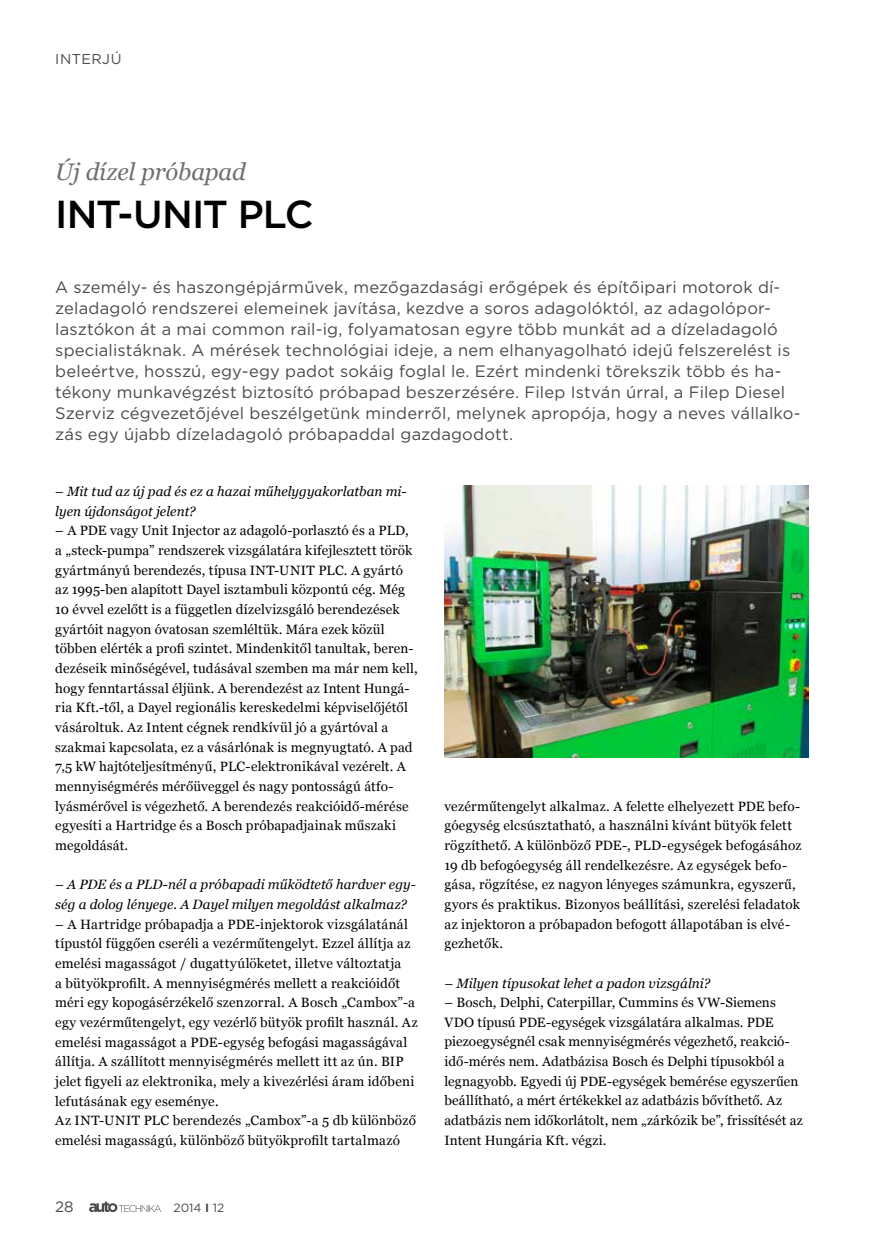
<style>
.page{position:relative;width:872px;height:1246px;background:#fff}
.page>*{position:absolute;margin:0;border:0;box-sizing:border-box;transform-origin:0 0}
.t1{font:500 39px "Gotham";letter-spacing:-.03em;color:#000}
.t2{font:italic 24px "Georgia";letter-spacing:-.01em;color:#706f6f}
.t3{font:16.5px/21px "Gotham";letter-spacing:.01em;color:#4a4a49}
.t4{font:15px "Gotham";color:#4a4a49}
.t5{font:14.25px "Gotham";letter-spacing:.03em;color:#4a4a49}
.t6{font:13.5px/19.6px "Georgia";letter-spacing:.015em;color:#000}
.t7{font:italic 13.5px/19.6px "Georgia";letter-spacing:.005em;color:#000}
.t8{font:12px "Gotham";color:#4a4a49}
.s1{font-style:normal}
.s2{font-weight:700}
</style>
<div class="page">
<svg style="left:89px;top:1202px;width:72px;height:10px"></svg>
<img style="left:444px;top:485px;width:364px;height:273px">
<p class="t5" style="left:55px;top:50px;width:68px">INTERJÚ</p>
<h2 class="t2" style="left:55px;top:154px;width:192px">Új dízel próbapad</h2>
<h1 class="t1" style="left:55px;top:188px;width:260px">INT-UNIT PLC</h1>
<p class="t3" style="left:55px;top:276px;width:746px">A személy- és haszongépjárművek, mezőgazdasági erőgépek és építőipari motorok dí&shy;zeladagoló rendszerei elemeinek javítása, kezdve a soros adagolóktól, az adagolópor&shy;lasztókon át a mai common rail-ig, folyamatosan egyre több munkát ad a dízeladagoló specialistáknak. A mérések technológiai ideje, a nem elhanyagolható idejű felszerelést is beleértve, hosszú, egy-egy padot sokáig foglal le. Ezért mindenki törekszik több és ha&shy;tékony munkavégzést biztosító próbapad beszerzésére. Filep István úrral, a Filep Diesel Szerviz cégvezetőjével beszélgetünk minderről, melynek apropója, hogy a neves vállalko&shy;zás egy újabb dízeladagoló próbapaddal gazdagodott.</p>
<p class="t7" style="left:55px;top:481px;width:353px"><span class="s1">–</span> Mit tud az új pad és ez a hazai műhelygyakorlatban mi&shy;lyen újdonságot jelent?</p>
<p class="t6" style="left:55px;top:520px;width:364px">– A PDE vagy Unit Injector az adagoló-porlasztó és a PLD, a „steck-pumpa” rendszerek vizsgálatára kifejlesztett török gyártmányú berendezés, típusa INT-UNIT PLC. A gyártó az 1995-ben alapított Dayel isztambuli központú cég. Még 10 évvel ezelőtt is a független dízelvizsgáló berendezések gyártóit nagyon óvatosan szemléltük. Mára ezek közül többen elérték a profi szintet. Mindenkitől tanultak, beren&shy;dezéseik minőségével, tudásával szemben ma már nem kell, hogy fenntartással éljünk. A berendezést az Intent Hungá&shy;ria Kft.-től, a Dayel regionális kereskedelmi képviselőjétől vásároltuk. Az Intent cégnek rendkívül jó a gyártóval a szakmai kapcsolata, ez a vásárlónak is megnyugtató. A pad 7,5 kW hajtóteljesítményű, PLC-elektronikával vezérelt. A mennyiségmérés mérőüveggel és nagy pontosságú átfo&shy;lyásmérővel is végezhető. A berendezés reakcióidő-mérése egyesíti a Hartridge és a Bosch próbapadjainak műszaki megoldását.</p>
<p class="t7" style="left:55px;top:874px;width:362px">– A PDE és a PLD-nél a próbapadi működtető hardver egy&shy;ség a dolog lényege. A Dayel milyen megoldást alkalmaz?</p>
<p class="t6" style="left:55px;top:913px;width:364px">– A Hartridge próbapadja a PDE-injektorok vizsgálatánál típustól függően cseréli a vezérműtengelyt. Ezzel állítja az emelési magasságot / dugattyúlöketet, illetve változtatja<br>a bütyökprofilt. A mennyiségmérés mellett a reakcióidőt méri egy kopogásérzékelő szenzorral. A Bosch „Cambox”-a egy vezérműtengelyt, egy vezérlő bütyök profilt használ. Az emelési magasságot a PDE-egység befogási magasságával állítja. A szállított mennyiségmérés mellett itt az ún. BIP jelet figyeli az elektronika, mely a kivezérlési áram időbeni lefutásának egy eseménye.<br>Az INT-UNIT PLC berendezés „Cambox”-a 5 db különböző emelési magasságú, különböző bütyökprofilt tartalmazó</p>
<p class="t4" style="left:55px;top:1197px;width:20px">28</p>
<p class="t8" style="left:173px;top:1200px;width:52px">2014 <span class="s2">I</span> 12</p>
<p class="t6" style="left:444px;top:795px;width:358px">vezérműtengelyt alkalmaz. A felette elhelyezett PDE befo&shy;góegység elcsúsztatható, a használni kívánt bütyök felett rögzíthető. A különböző PDE-, PLD-egységek befogásához 19 db befogóegység áll rendelkezésre. Az egységek befo&shy;gása, rögzítése, ez nagyon lényeges számunkra, egyszerű, gyors és praktikus. Bizonyos beállítási, szerelési feladatok az injektoron a próbapadon befogott állapotában is elvé&shy;gezhetők.</p>
<p class="t7" style="left:444px;top:972px;width:267px">– Milyen típusokat lehet a padon vizsgálni?</p>
<p class="t6" style="left:444px;top:992px;width:360px">– Bosch, Delphi, Caterpillar, Cummins és VW-Siemens VDO típusú PDE-egységek vizsgálatára alkalmas. PDE piezoegységnél csak mennyiségmérés végezhető, reakció&shy;idő-mérés nem. Adatbázisa Bosch és Delphi típusokból a legnagyobb. Egyedi új PDE-egységek bemérése egyszerűen beállítható, a mért értékekkel az adatbázis bővíthető. Az adatbázis nem időkorlátolt, nem „zárkózik be”, frissítését az Intent Hungária Kft. végzi.</p>
</div>
